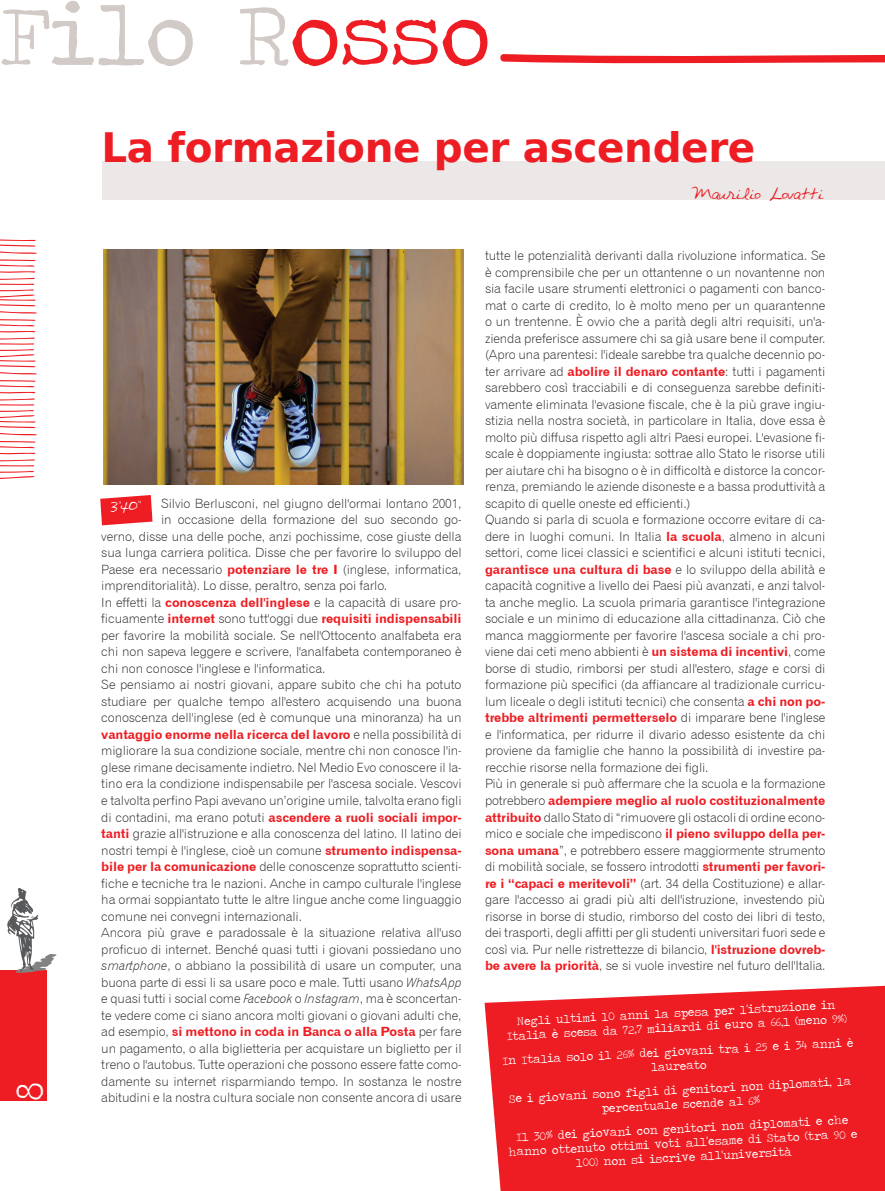
<style>
.page{position:relative;width:885px;height:1191px;background:#fff}
.page>*{position:absolute;margin:0;border:0;box-sizing:border-box;transform-origin:0 0}
.t1{font:90px "Traveling Typewriter";color:#d1cac7}
.t2{font:53.25px/60.4px "MTF Doodlewhats";color:#ee1d23;text-align:justify}
.t3{font:700 40.5px "DejaVu Sans";letter-spacing:-.01em;color:#ee1d23}
.t4{font:39px "Traveling Typewriter";color:#fff;scale:1.1 1}
.t5{font:13.5px "Avantque...";letter-spacing:-.02em;color:#ee1d23}
.t6{font:12.75px/16.5px "Gothic 720 BT Light B";letter-spacing:-.01em;color:#231f20}
.t7{font:12.75px "Gothic 720 BT Bold B";letter-spacing:-.01em;color:#ee1d23}
.t8{font:12px/14.4px "Traveling Typewriter";color:#fff;text-align:center}
.t9{font:12px "Avantque...";color:#fff}
.s1{color:#ee1d23}
.s2{font-family:"Gothic 720 BT Bold B";color:#ee1d23}
.s3{font-family:"Gothic 720 BT Light B";color:#231f20}
.s4{font-family:"Gothic 720 BT Light Italic B"}
</style>
<div class="page">
<img style="left:103px;top:249px;width:360px;height:235px">
<svg style="left:100px;top:495px;width:52px;height:30px;background:#f03b41"></svg>
<div style="left:0;top:970px;width:46px;height:131px;background:#ee1d23"></div>
<svg style="left:500px;top:54px;width:384px;height:10px"></svg>
<div style="left:102px;top:161px;width:782px;height:39px;background:#ebe8e7"></div>
<svg style="left:484px;top:985px;width:400px;height:206px;background:#ef3137"></svg>
<svg style="left:7px;top:887px;width:50px;height:85px"></svg>
<h1 class="t1" style="left:0;top:-24px;width:492px">Filo R<span class="s1">osso</span></h1>
<h3 class="t3" style="left:101px;top:114px;width:655px">La formazione per ascendere</h3>
<h2 class="t2" style="left:-34px;top:250px;width:73px">J J J J</h2>
<h3 class="t4" style="left:5px;top:1101px;width:19px;rotate:-90deg">8</h3>
<p class="t6" style="left:161px;top:495px;width:302px">Silvio Berlusconi, nel giugno dell'ormai lontano 2001,</p>
<p class="t6" style="left:161px;top:511px;width:302px">in occasione della formazione del suo secondo go-</p>
<p class="t6" style="left:101px;top:528px;width:362px">verno, disse una delle poche, anzi pochissime, cose giuste della</p>
<p class="t6" style="left:101px;top:544px;width:362px">sua lunga carriera politica. Disse che per favorire lo sviluppo del</p>
<p class="t6" style="left:101px;top:561px;width:362px">Paese era necessario <span class="s2">potenziare le tre I</span> (inglese, informatica,</p>
<p class="t6" style="left:101px;top:577px;width:287px">imprenditorialità). Lo disse, peraltro, senza poi farlo.</p>
<p class="t6" style="left:101px;top:594px;width:362px">In effetti la <span class="s2">conoscenza dell'inglese</span> e la capacità di usare pro-</p>
<p class="t7" style="left:101px;top:611px;width:362px"><span class="s3">ficuamente</span> internet <span class="s3">sono tutt'oggi due</span> requisiti indispensabili</p>
<p class="t6" style="left:101px;top:627px;width:362px">per favorire la mobilità sociale. Se nell'Ottocento analfabeta era chi non sapeva leggere e scrivere, l'analfabeta contemporaneo è chi non conosce l'inglese e l'informatica.<br>Se pensiamo ai nostri giovani, appare subito che chi ha potuto studiare per qualche tempo all'estero acquisendo una buona conoscenza dell'inglese (ed è comunque una minoranza) ha un</p>
<p class="t7" style="left:101px;top:726px;width:362px">vantaggio enorme nella ricerca del lavoro <span class="s3">e nella possibilità di</span></p>
<p class="t6" style="left:101px;top:742px;width:362px;text-align:justify">migliorare la sua condizione sociale, mentre chi non conosce l'in&shy;glese rimane decisamente indietro. Nel Medio Evo conoscere il la&shy;tino era la condizione indispensabile per l'ascesa sociale. Vescovi e talvolta perfino Papi avevano un’origine umile, talvolta erano figli</p>
<p class="t7" style="left:101px;top:809px;width:362px"><span class="s3">di contadini, ma erano potuti</span> ascendere a ruoli sociali impor-</p>
<p class="t6" style="left:101px;top:825px;width:362px"><span class="s2">tanti</span> grazie all'istruzione e alla conoscenza del latino. Il latino dei nostri tempi è l'inglese, cioè un comune <span class="s2">strumento indispensa&shy;bile per la comunicazione</span> delle conoscenze soprattutto scienti&shy;fiche e tecniche tra le nazioni. Anche in campo culturale l'inglese ha ormai soppiantato tutte le altre lingue anche come linguaggio comune nei convegni internazionali.<br>Ancora più grave e paradossale è la situazione relativa all'uso proficuo di internet. Benché quasi tutti i giovani possiedano uno <span class="s4">smartphone</span>, o abbiano la possibilità di usare un computer, una buona parte di essi li sa usare poco e male. Tutti usano <span class="s4">WhatsApp </span>e quasi tutti i social come <span class="s4">Facebook</span> o <span class="s4">Instagram</span>, ma è sconcertan&shy;te vedere come ci siano ancora molti giovani o giovani adulti che,</p>
<p class="t7" style="left:101px;top:1023px;width:362px"><span class="s3">ad esempio,</span> si mettono in coda in Banca o alla Posta <span class="s3">per fare</span></p>
<p class="t6" style="left:101px;top:1039px;width:362px;text-align:justify">un pagamento, o alla biglietteria per acquistare un biglietto per il treno o l'autobus. Tutte operazioni che possono essere fatte como&shy;damente su internet risparmiando tempo. In sostanza le nostre abitudini e la nostra cultura sociale non consente ancora di usare</p>
<p class="t9" style="left:110px;top:501px;width:33px">3'40"</p>
<p class="t5" style="left:691px;top:186px;width:134px">Maurilio Lovatti</p>
<p class="t6" style="left:485px;top:247px;width:342px">tutte le potenzialità derivanti dalla rivoluzione informatica. Se è comprensibile che per un ottantenne o un novantenne non sia facile usare strumenti elettronici o pagamenti con banco&shy;mat o carte di credito, lo è molto meno per un quarantenne o un trentenne. È ovvio che a parità degli altri requisiti, un'a&shy;zienda preferisce assumere chi sa già usare bene il computer. (Apro una parentesi: l'ideale sarebbe tra qualche decennio po&shy;ter arrivare ad <span class="s2">abolire il denaro contante</span>: tutti i pagamenti sarebbero così tracciabili e di conseguenza sarebbe definiti&shy;vamente eliminata l'evasione fiscale, che è la più grave ingiu&shy;stizia nella nostra società, in particolare in Italia, dove essa è molto più diffusa rispetto agli altri Paesi europei. L'evasione fi&shy;scale è doppiamente ingiusta: sottrae allo Stato le risorse utili per aiutare chi ha bisogno o è in difficoltà e distorce la concor&shy;renza, premiando le aziende disoneste e a bassa produttività a scapito di quelle oneste ed efficienti.)<br>Quando si parla di scuola e formazione occorre evitare di ca&shy;dere in luoghi comuni. In Italia <span class="s2">la scuola</span>, almeno in alcuni settori, come licei classici e scientifici e alcuni istituti tecnici,</p>
<p class="t7" style="left:485px;top:561px;width:342px">garantisce una cultura di base <span class="s3">e lo sviluppo della abilità e</span></p>
<p class="t6" style="left:485px;top:577px;width:342px;text-align:justify">capacità cognitive a livello dei Paesi più avanzati, e anzi talvol&shy;ta anche meglio. La scuola primaria garantisce l'integrazione sociale e un minimo di educazione alla cittadinanza. Ciò che manca maggiormente per favorire l'ascesa sociale a chi pro&shy;viene dai ceti meno abbienti è <span class="s2">un sistema di incentivi</span>, come borse di studio, rimborsi per studi all'estero, <span class="s4">stage</span> e corsi di formazione più specifici (da affiancare al tradizionale curricu&shy;lum liceale o degli istituti tecnici) che consenta <span class="s2">a chi non po-</span></p>
<p class="t7" style="left:485px;top:710px;width:342px">trebbe altrimenti permetterselo <span class="s3">di imparare bene l'inglese</span></p>
<p class="t6" style="left:485px;top:726px;width:342px">e l'informatica, per ridurre il divario adesso esistente da chi proviene da famiglie che hanno la possibilità di investire pa&shy;recchie risorse nella formazione dei figli.<br>Più in generale si può affermare che la scuola e la formazione</p>
<p class="t7" style="left:485px;top:792px;width:342px"><span class="s3">potrebbero</span> adempiere meglio al ruolo costituzionalmente</p>
<p class="t6" style="left:485px;top:808px;width:342px;text-align:justify"><span class="s2">attribuito</span> dallo Stato di “rimuovere gli ostacoli di ordine econo&shy;mico e sociale che impediscono <span class="s2">il pieno sviluppo della per&shy;sona umana</span>”, e potrebbero essere maggiormente strumento di mobilità sociale, se fossero introdotti <span class="s2">strumenti per favori&shy;re i “capaci e meritevoli”</span> (art. 34 della Costituzione) e allar&shy;gare l'accesso ai gradi più alti dell'istruzione, investendo più risorse in borse di studio, rimborso del costo dei libri di testo, dei trasporti, degli affitti per gli studenti universitari fuori sede e così via. Pur nelle ristrettezze di bilancio, <span class="s2">l'istruzione dovreb&shy;be avere la priorità</span>, se si vuole investire nel futuro dell'Italia.</p>
<p class="t8" style="left:506px;top:1014px;width:342px;rotate:-3deg">Negli ultimi 10 anni la spesa per l'istruzione in<br>Italia è scesa da 72,7 miliardi di euro a 66,1 (meno 9%)</p>
<p class="t8" style="left:502px;top:1053px;width:353px;rotate:-3deg">In Italia solo il 26% dei giovani tra i 25 e i 34 anni è laureato</p>
<p class="t8" style="left:508px;top:1091px;width:344px;rotate:-3deg">Se i giovani sono figli di genitori non diplomati, la percentuale scende al 6%</p>
<p class="t8" style="left:507px;top:1130px;width:350px;rotate:-3deg">Il 30% dei giovani con genitori non diplomati e che hanno ottenuto ottimi voti all'esame di Stato (tra 90 e<br>100) non si iscrive all'università</p>
</div>
